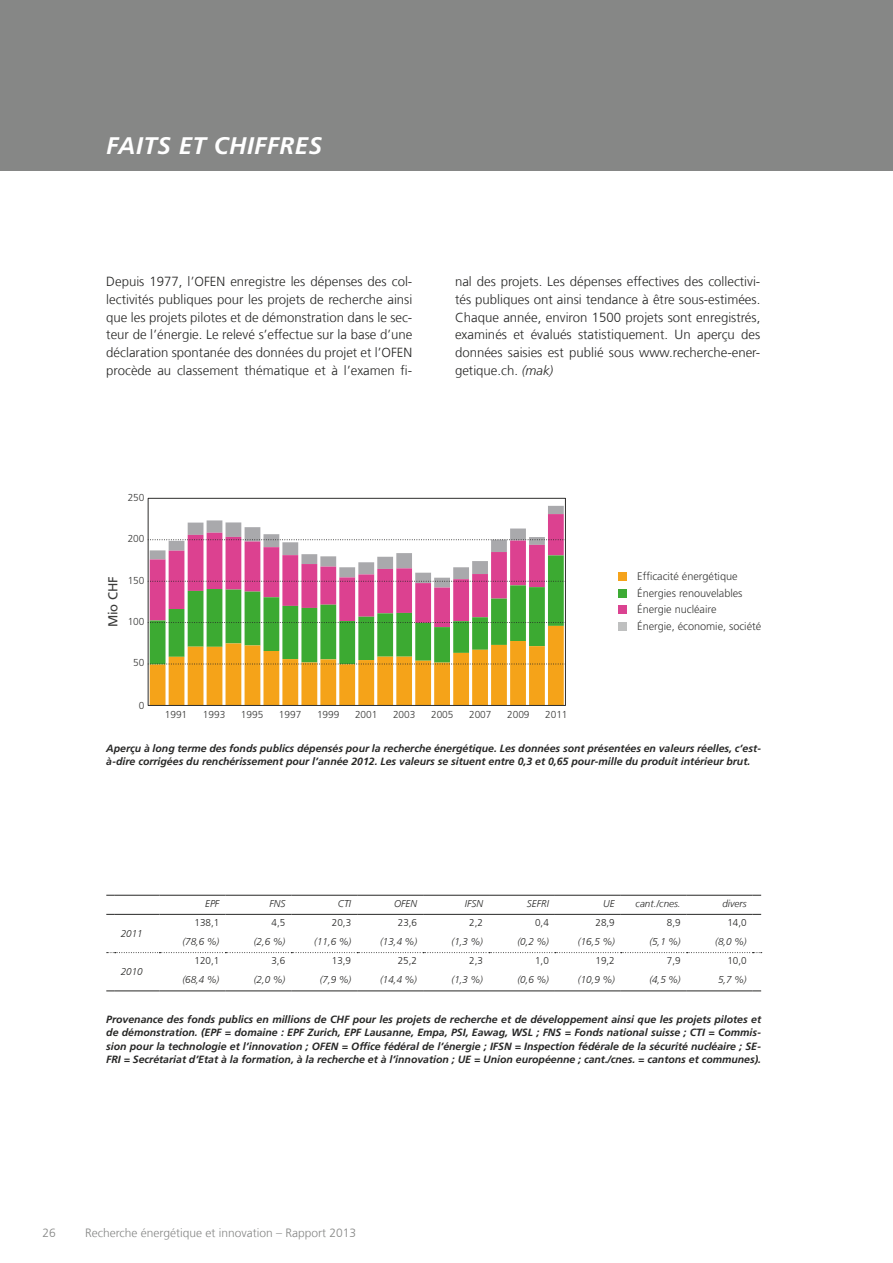
<style>
.page{position:relative;width:893px;height:1263px;background:#fff}
.page>*{position:absolute;margin:0;border:0;box-sizing:border-box;transform-origin:0 0}
.t1{font:italic 700 24px "Frutiger LT Com";letter-spacing:.025em;color:#fff}
.t2{font:300 13.2px/17.7px "Frutiger LT Com";color:#272726;text-align:justify}
.t3{font:13.05px "Frutiger LT Com";color:#3a3a39}
.t4{font:300 12px "Frutiger LT Com";color:#868786}
.t5{font:300 10.95px/16.6px "Frutiger LT Com";letter-spacing:-.005em;color:#3a3a39}
.t6{font:italic 700 10.5px/13.5px "Frutiger LT Com";color:#272726}
.t7{font:300 10.05px "Frutiger LT Com";letter-spacing:-.005em;color:#3a3a39}
.t8{font:italic 300 9.9px "Frutiger LT Com";color:#272726}
.t9{font:300 9.9px "Frutiger LT Com";color:#272726}
.s1{font-style:italic}
</style>
<div class="page">
<svg style="left:150px;top:587px;width:414px;height:35px;background:#a18a7c"></svg>
<svg style="left:150px;top:622px;width:414px;height:82px;background:#bcb245"></svg>
<svg style="left:150px;top:506px;width:414px;height:81px"></svg>
<div style="left:148px;top:498px;width:418px;height:208px;border:1px solid #2e2d2c"></div>
<div style="left:618px;top:572px;width:9px;height:9px;background:#f5a31b"></div>
<div style="left:618px;top:589px;width:9px;height:8px;background:#3dab34"></div>
<div style="left:618px;top:606px;width:9px;height:8px;background:#db4391"></div>
<div style="left:618px;top:622px;width:9px;height:9px;background:#bfc0c0"></div>
<svg style="left:107px;top:952px;width:655px;height:1px"></svg>
<hr style="left:115px;top:895px;width:44px;height:1px;background:#272726">
<hr style="left:159px;top:895px;width:66px;height:1px;background:#272726">
<hr style="left:225px;top:895px;width:66px;height:1px;background:#272726">
<hr style="left:291px;top:895px;width:66px;height:1px;background:#272726">
<hr style="left:357px;top:895px;width:66px;height:1px;background:#272726">
<hr style="left:423px;top:895px;width:66px;height:1px;background:#272726">
<hr style="left:489px;top:895px;width:66px;height:1px;background:#272726">
<hr style="left:555px;top:895px;width:66px;height:1px;background:#272726">
<hr style="left:621px;top:895px;width:66px;height:1px;background:#272726">
<hr style="left:687px;top:895px;width:66px;height:1px;background:#272726">
<hr style="left:115px;top:914px;width:44px;height:1px;background:#272726">
<hr style="left:159px;top:914px;width:66px;height:1px;background:#272726">
<hr style="left:225px;top:914px;width:66px;height:1px;background:#272726">
<hr style="left:291px;top:914px;width:66px;height:1px;background:#272726">
<hr style="left:357px;top:914px;width:66px;height:1px;background:#272726">
<hr style="left:423px;top:914px;width:66px;height:1px;background:#272726">
<hr style="left:489px;top:914px;width:66px;height:1px;background:#272726">
<hr style="left:555px;top:914px;width:66px;height:1px;background:#272726">
<hr style="left:621px;top:914px;width:66px;height:1px;background:#272726">
<hr style="left:687px;top:914px;width:66px;height:1px;background:#272726">
<hr style="left:159px;top:990px;width:66px;height:1px;background:#272726">
<hr style="left:225px;top:990px;width:66px;height:1px;background:#272726">
<hr style="left:291px;top:990px;width:66px;height:1px;background:#272726">
<hr style="left:357px;top:990px;width:66px;height:1px;background:#272726">
<hr style="left:423px;top:990px;width:66px;height:1px;background:#272726">
<hr style="left:489px;top:990px;width:66px;height:1px;background:#272726">
<hr style="left:555px;top:990px;width:66px;height:1px;background:#272726">
<hr style="left:621px;top:990px;width:66px;height:1px;background:#272726">
<hr style="left:687px;top:990px;width:66px;height:1px;background:#272726">
<hr style="left:115px;top:990px;width:44px;height:1px;background:#272726">
<div style="left:0;top:0;width:893px;height:170px;background:#868786"></div>
<h1 class="t1" style="left:106px;top:131px;width:217px">FAITS ET CHIFFRES</h1>
<p class="t2" style="left:106px;top:273px;width:308px">Depuis 1977, l’OFEN enregistre les dépenses des col&shy;lectivités publiques pour les projets de recherche ainsi que les projets pilotes et de démonstration dans le sec&shy;teur de l’énergie. Le relevé s’effectue sur la base d’une déclaration spontanée des données du projet et l’OFEN procède au classement thématique et à l’examen fi-</p>
<p class="t2" style="left:455px;top:273px;width:307px">nal des projets. Les dépenses effectives des collectivi&shy;tés publiques ont ainsi tendance à être sous-estimées.<br>Chaque année, environ 1500 projets sont enregistrés, examinés et évalués statistiquement. Un aperçu des données saisies est publié sous www.recherche-ener&shy;getique.ch. <span class="s1">(mak)</span></p>
<p class="t7" style="left:128px;top:491px;width:18px">250</p>
<p class="t7" style="left:128px;top:533px;width:18px">200</p>
<p class="t3" style="left:105px;top:627px;width:53px;rotate:-90deg">Mio CHF</p>
<p class="t7" style="left:128px;top:574px;width:18px">150</p>
<p class="t7" style="left:128px;top:616px;width:18px">100</p>
<p class="t7" style="left:133px;top:657px;width:13px">50</p>
<p class="t7" style="left:139px;top:700px;width:7px">0</p>
<p class="t7" style="left:165px;top:709px;width:24px">1991</p>
<p class="t7" style="left:203px;top:709px;width:24px">1993</p>
<p class="t7" style="left:241px;top:709px;width:24px">1995</p>
<p class="t7" style="left:279px;top:709px;width:24px">1997</p>
<p class="t7" style="left:317px;top:709px;width:24px">1999</p>
<p class="t7" style="left:355px;top:709px;width:24px">2001</p>
<p class="t7" style="left:393px;top:709px;width:24px">2003</p>
<p class="t7" style="left:431px;top:709px;width:24px">2005</p>
<p class="t7" style="left:469px;top:709px;width:24px">2007</p>
<p class="t7" style="left:507px;top:709px;width:24px">2009</p>
<p class="t7" style="left:545px;top:709px;width:24px">2011</p>
<p class="t5" style="left:637px;top:568px;width:125px">Efficacité énergétique<br>Énergies renouvelables<br>Énergie nucléaire<br>Énergie, économie, société</p>
<p class="t6" style="left:106px;top:742px;width:656px">Aperçu à long terme des fonds publics dépensés pour la recherche énergétique. Les données sont présentées en valeurs réelles, c’est&shy;à-dire corrigées du renchérissement pour l’année 2012. Les valeurs se situent entre 0,3 et 0,65 pour-mille du produit intérieur brut.</p>
<p class="t8" style="left:121px;top:928px;width:24px">2011</p>
<p class="t8" style="left:121px;top:966px;width:24px">2010</p>
<p class="t8" style="left:205px;top:897px;width:16px">EPF</p>
<p class="t8" style="left:269px;top:897px;width:17px">FNS</p>
<p class="t8" style="left:338px;top:897px;width:15px">CTI</p>
<p class="t8" style="left:394px;top:897px;width:25px">OFEN</p>
<p class="t8" style="left:465px;top:897px;width:20px">IFSN</p>
<p class="t8" style="left:527px;top:897px;width:23px">SEFRI</p>
<p class="t8" style="left:603px;top:897px;width:13px">UE</p>
<p class="t8" style="left:636px;top:897px;width:47px">cant./cnes.</p>
<p class="t8" style="left:722px;top:897px;width:26px">divers</p>
<p class="t9" style="left:195px;top:917px;width:26px">138,1</p>
<p class="t9" style="left:271px;top:917px;width:15px">4,5</p>
<p class="t9" style="left:332px;top:917px;width:21px">20,3</p>
<p class="t9" style="left:398px;top:917px;width:21px">23,6</p>
<p class="t9" style="left:469px;top:917px;width:15px">2,2</p>
<p class="t9" style="left:535px;top:917px;width:15px">0,4</p>
<p class="t9" style="left:596px;top:917px;width:21px">28,9</p>
<p class="t9" style="left:667px;top:917px;width:15px">8,9</p>
<p class="t9" style="left:727px;top:917px;width:21px">14,0</p>
<p class="t8" style="left:182px;top:936px;width:38px">(78,6 %)</p>
<p class="t8" style="left:254px;top:936px;width:33px">(2,6 %)</p>
<p class="t8" style="left:314px;top:936px;width:38px">(11,6 %)</p>
<p class="t8" style="left:380px;top:936px;width:38px">(13,4 %)</p>
<p class="t8" style="left:452px;top:936px;width:33px">(1,3 %)</p>
<p class="t8" style="left:517px;top:936px;width:33px">(0,2 %)</p>
<p class="t8" style="left:578px;top:936px;width:38px">(16,5 %)</p>
<p class="t8" style="left:649px;top:936px;width:33px">(5,1 %)</p>
<p class="t8" style="left:715px;top:936px;width:33px">(8,0 %)</p>
<p class="t9" style="left:195px;top:955px;width:26px">120,1</p>
<p class="t9" style="left:271px;top:955px;width:15px">3,6</p>
<p class="t9" style="left:332px;top:955px;width:21px">13,9</p>
<p class="t9" style="left:398px;top:955px;width:21px">25,2</p>
<p class="t9" style="left:469px;top:955px;width:15px">2,3</p>
<p class="t9" style="left:535px;top:955px;width:15px">1,0</p>
<p class="t9" style="left:595px;top:955px;width:21px">19,2</p>
<p class="t9" style="left:667px;top:955px;width:15px">7,9</p>
<p class="t9" style="left:727px;top:955px;width:21px">10,0</p>
<p class="t8" style="left:182px;top:974px;width:38px">(68,4 %)</p>
<p class="t8" style="left:254px;top:974px;width:33px">(2,0 %)</p>
<p class="t8" style="left:320px;top:974px;width:33px">(7,9 %)</p>
<p class="t8" style="left:380px;top:974px;width:38px">(14,4 %)</p>
<p class="t8" style="left:452px;top:974px;width:33px">(1,3 %)</p>
<p class="t8" style="left:517px;top:974px;width:33px">(0,6 %)</p>
<p class="t8" style="left:578px;top:974px;width:38px">(10,9 %)</p>
<p class="t8" style="left:649px;top:974px;width:33px">(4,5 %)</p>
<p class="t8" style="left:718px;top:974px;width:30px">5,7 %)</p>
<p class="t6" style="left:106px;top:1012px;width:656px;text-align:justify">Provenance des fonds publics en millions de CHF pour les projets de recherche et de développement ainsi que les projets pilotes et de démonstration. (EPF = domaine : EPF Zurich, EPF Lausanne, Empa, PSI, Eawag, WSL ; FNS = Fonds national suisse ; CTI = Commis&shy;sion pour la technologie et l’innovation ; OFEN = Office fédéral de l’énergie ; IFSN = Inspection fédérale de la sécurité nucléaire ; SE-FRI = Secrétariat d’Etat à la formation, à la recherche et à l’innovation ; UE = Union européenne ; cant./cnes. = cantons et communes).</p>
<p class="t4" style="left:43px;top:1226px;width:15px">26</p>
<p class="t4" style="left:85px;top:1226px;width:273px">Recherche énergétique et innovation – Rapport 2013</p>
</div>
